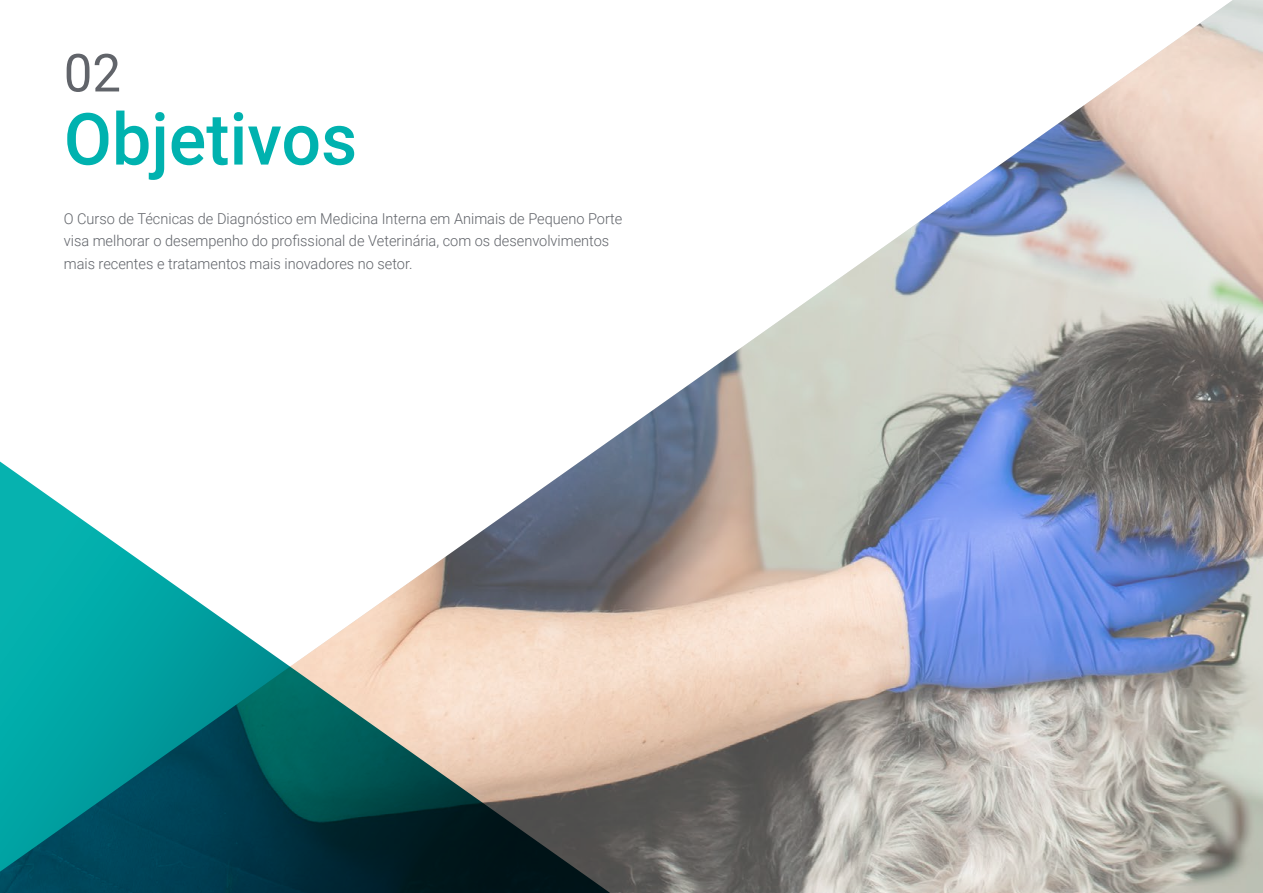
<style>
.page{position:relative;width:1263px;height:893px;background:#fff}
.page>*{position:absolute;margin:0;border:0;box-sizing:border-box;transform-origin:0 0}
.t1{font:500 72px "Roboto";color:#00b2af}
.t2{font:52.5px "Roboto";color:#61646a}
.t3{font:300 15px/22.5px "Roboto";color:#61646a}
</style>
<div class="page">
<img style="left:602px;top:0;width:661px;height:893px">
<svg style="left:0;top:446px;width:640px;height:447px"></svg>
<h2 class="t2" style="left:64px;top:36px;width:59px">02</h2>
<h1 class="t1" style="left:64px;top:89px;width:295px">Objetivos</h1>
<p class="t3" style="left:64px;top:207px;width:560px">O Curso de Técnicas de Diagnóstico em Medicina Interna em Animais de Pequeno Porte visa melhorar o desempenho do profissional de Veterinária, com os desenvolvimentos mais recentes e tratamentos mais inovadores no setor.</p>
</div>
